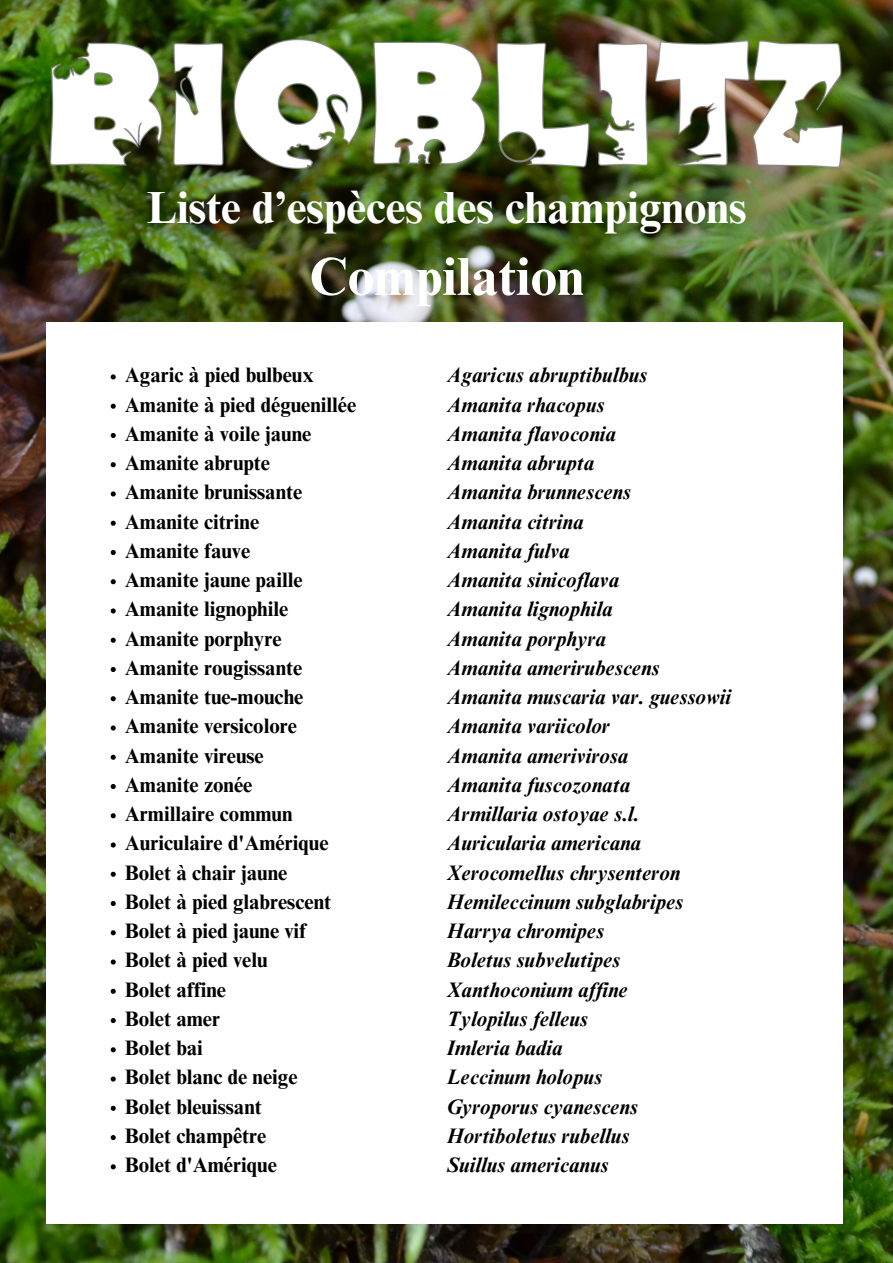
<style>
.page{position:relative;width:893px;height:1263px;background:#fff}
.page>*{position:absolute;margin:0;border:0;box-sizing:border-box;transform-origin:0 0}
.t1{font:700 53.47px "Times NRMT Pro";color:#fff}
.t2{font:700 45px "Times NRMT Pro";color:#fff}
.t3{font:italic 700 20.92px/29.2px "Times NRMT Pro";color:#000}
.t4{font:700 20.92px "Times NRMT Pro";color:#000}
</style>
<div class="page">
<img style="left:0;top:0;width:893px;height:1263px">
<img style="left:51px;top:39px;width:791px;height:129px">
<div style="left:46px;top:322px;width:796px;height:901px;background:#fff"></div>
<svg style="left:111px;top:374px;width:5px;height:5px"></svg>
<svg style="left:111px;top:404px;width:5px;height:5px"></svg>
<svg style="left:111px;top:433px;width:5px;height:5px"></svg>
<svg style="left:111px;top:462px;width:5px;height:5px"></svg>
<svg style="left:111px;top:491px;width:5px;height:5px"></svg>
<svg style="left:111px;top:521px;width:5px;height:5px"></svg>
<svg style="left:111px;top:550px;width:5px;height:5px"></svg>
<svg style="left:111px;top:579px;width:5px;height:5px"></svg>
<svg style="left:111px;top:608px;width:5px;height:5px"></svg>
<svg style="left:111px;top:638px;width:5px;height:5px"></svg>
<svg style="left:111px;top:667px;width:5px;height:5px"></svg>
<svg style="left:111px;top:696px;width:5px;height:5px"></svg>
<svg style="left:111px;top:725px;width:5px;height:5px"></svg>
<svg style="left:111px;top:755px;width:5px;height:5px"></svg>
<svg style="left:111px;top:784px;width:5px;height:5px"></svg>
<svg style="left:111px;top:813px;width:5px;height:5px"></svg>
<svg style="left:111px;top:842px;width:5px;height:5px"></svg>
<svg style="left:111px;top:872px;width:5px;height:5px"></svg>
<svg style="left:111px;top:901px;width:5px;height:5px"></svg>
<svg style="left:111px;top:930px;width:5px;height:5px"></svg>
<svg style="left:111px;top:959px;width:5px;height:5px"></svg>
<svg style="left:111px;top:989px;width:5px;height:5px"></svg>
<svg style="left:111px;top:1018px;width:5px;height:5px"></svg>
<svg style="left:111px;top:1047px;width:5px;height:5px"></svg>
<svg style="left:111px;top:1076px;width:5px;height:5px"></svg>
<svg style="left:111px;top:1106px;width:5px;height:5px"></svg>
<svg style="left:111px;top:1135px;width:5px;height:5px"></svg>
<svg style="left:111px;top:1164px;width:5px;height:5px"></svg>
<h4 class="t2" style="left:147px;top:191px;width:601px">Liste d’espèces des champignons</h4>
<h4 class="t1" style="left:309px;top:256px;width:276px">Compilation</h4>
<h2 class="t4" style="left:125px;top:367px;width:190px">Agaric à pied bulbeux</h2>
<h1 class="t4" style="left:125px;top:396px;width:233px">Amanite à pied déguenillée</h1>
<h4 class="t4" style="left:125px;top:426px;width:188px">Amanite à voile jaune</h4>
<h4 class="t4" style="left:125px;top:455px;width:147px">Amanite abrupte</h4>
<h4 class="t4" style="left:125px;top:484px;width:179px">Amanite brunissante</h4>
<h4 class="t4" style="left:125px;top:513px;width:136px">Amanite citrine</h4>
<h4 class="t4" style="left:125px;top:543px;width:127px">Amanite fauve</h4>
<h4 class="t4" style="left:125px;top:572px;width:179px">Amanite jaune paille</h4>
<h4 class="t4" style="left:125px;top:601px;width:165px">Amanite lignophile</h4>
<h4 class="t4" style="left:125px;top:630px;width:158px">Amanite porphyre</h4>
<h4 class="t4" style="left:125px;top:660px;width:179px">Amanite rougissante</h4>
<h4 class="t4" style="left:125px;top:689px;width:180px">Amanite tue-mouche</h4>
<h4 class="t4" style="left:125px;top:718px;width:174px">Amanite versicolore</h4>
<h4 class="t4" style="left:125px;top:747px;width:140px">Amanite vireuse</h4>
<h4 class="t4" style="left:125px;top:777px;width:129px">Amanite zonée</h4>
<h4 class="t4" style="left:125px;top:806px;width:169px">Armillaire commun</h4>
<h4 class="t4" style="left:125px;top:835px;width:205px">Auriculaire d'Amérique</h4>
<h4 class="t4" style="left:125px;top:864px;width:164px">Bolet à chair jaune</h4>
<h4 class="t4" style="left:125px;top:894px;width:208px">Bolet à pied glabrescent</h4>
<h4 class="t4" style="left:125px;top:923px;width:183px">Bolet à pied jaune vif</h4>
<h4 class="t4" style="left:125px;top:952px;width:144px">Bolet à pied velu</h4>
<h4 class="t4" style="left:125px;top:981px;width:103px">Bolet affine</h4>
<h4 class="t4" style="left:125px;top:1011px;width:97px">Bolet amer</h4>
<h4 class="t4" style="left:125px;top:1040px;width:80px">Bolet bai</h4>
<h4 class="t4" style="left:125px;top:1069px;width:174px">Bolet blanc de neige</h4>
<h4 class="t4" style="left:125px;top:1098px;width:138px">Bolet bleuissant</h4>
<h4 class="t4" style="left:125px;top:1128px;width:143px">Bolet champêtre</h4>
<h4 class="t4" style="left:125px;top:1157px;width:153px">Bolet d'Amérique</h4>
<h3 class="t3" style="left:446px;top:363px;width:286px">Agaricus abruptibulbus<br>Amanita rhacopus<br>Amanita flavoconia<br>Amanita abrupta<br>Amanita brunnescens<br>Amanita citrina<br>Amanita fulva<br>Amanita sinicoflava<br>Amanita lignophila<br>Amanita porphyra<br>Amanita amerirubescens<br>Amanita muscaria var. guessowii<br>Amanita variicolor<br>Amanita amerivirosa<br>Amanita fuscozonata<br>Armillaria ostoyae s.l.<br>Auricularia americana<br>Xerocomellus chrysenteron<br>Hemileccinum subglabripes<br>Harrya chromipes<br>Boletus subvelutipes<br>Xanthoconium af ine<br>Tylopilus felleus<br>Imleria badia<br>Leccinum holopus<br>Gyroporus cyanescens<br>Hortiboletus rubellus<br>Suillus americanus</h3>
</div>
